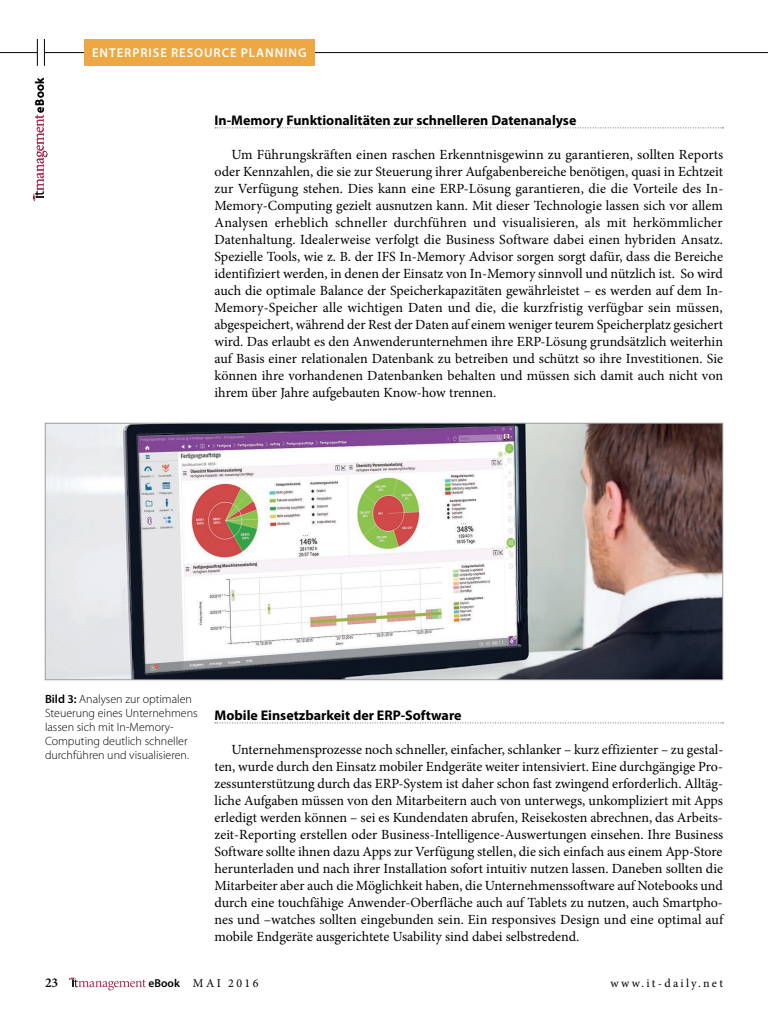
<style>
.page{position:relative;width:768px;height:1024px;background:#fff}
.page>*{position:absolute;margin:0;border:0;box-sizing:border-box;transform-origin:0 0}
.t1{font:14px/17px "Minion Pro";color:#000;text-align:justify}
.t2{font:700 14px "Myriad Pro";color:#000}
.t3{font:600 13.5px "Minion Pro";color:#000}
.t4{font:600 12.8px "Myriad Pro";letter-spacing:.07em;color:#fff}
.t5{font:600 12.1px "Myriad Pro";letter-spacing:.05em;color:#000}
.t6{font:300 12px/14px "Myriad Pro";color:#000}
.t7{font:12px "Minion Pro";letter-spacing:.195em;color:#000}
.s1{font-weight:600}
.s2{font-family:"Myriad Pro";font-weight:600;font-size:11.5px}
</style>
<div class="page">
<svg style="left:69px;top:978px;width:77px;height:12px"></svg>
<hr style="left:0;top:52px;width:37px;height:1px;background:#000">
<svg style="left:37px;top:39px;width:1px;height:27px"></svg>
<svg style="left:44px;top:39px;width:1px;height:27px"></svg>
<hr style="left:44px;top:52px;width:724px;height:1px;background:#000">
<div style="left:84px;top:39px;width:231px;height:27px;background:#eda743"></div>
<svg style="left:33px;top:115px;width:14px;height:86px"></svg>
<svg style="left:215px;top:127px;width:508px;height:1px"></svg>
<svg style="left:215px;top:722px;width:508px;height:1px"></svg>
<img style="left:47px;top:425px;width:674px;height:253px">
<div style="left:45px;top:423px;width:678px;height:257px;border:1px solid #9c9c9d"></div>
<p class="t5" style="left:32px;top:113px;width:37px;rotate:-90deg">eBook</p>
<p class="t4" style="left:92px;top:45px;width:216px">ENTERPRISE RESOURCE PLANNING</p>
<p class="t2" style="left:214px;top:111px;width:363px">In-Memory Funktionalitäten zur schnelleren Datenanalyse</p>
<p class="t1" style="left:214px;top:146px;width:510px;text-indent:17px">Um Führungskräften einen raschen Erkenntnisgewinn zu garantieren, sollten Reports oder Kennzahlen, die sie zur Steuerung ihrer Aufgabenbereiche benötigen, quasi in Echtzeit zur Verfügung stehen. Dies kann eine ERP-Lösung garantieren, die die Vorteile des In-Memory-Computing gezielt ausnutzen kann. Mit dieser Technologie lassen sich vor allem Analysen erheblich schneller durchführen und visualisieren, als mit herkömmlicher Datenhaltung. Idealerweise verfolgt die Business Software dabei einen hybriden Ansatz.<br>Spezielle Tools, wie z. B. der IFS In-Memory Advisor sorgen sorgt dafür, dass die Bereiche identifiziert werden, in denen der Einsatz von In-Memory sinnvoll und nützlich ist. So wird auch die optimale Balance der Speicherkapazitäten gewährleistet – es werden auf dem In-Memory-Speicher alle wichtigen Daten und die, die kurzfristig verfügbar sein müssen, abgespeichert, während der Rest der Daten auf einem weniger teurem Speicherplatz gesichert wird. Das erlaubt es den Anwenderunternehmen ihre ERP-Lösung grundsätzlich weiterhin auf Basis einer relationalen Datenbank zu betreiben und schützt so ihre Investitionen. Sie können ihre vorhandenen Datenbanken behalten und müssen sich damit auch nicht von ihrem über Jahre aufgebauten Know-how trennen.</p>
<p class="t6" style="left:45px;top:692px;width:154px"><span class="s1">Bild 3:</span> Analysen zur optimalen<br>Steuerung eines Unternehmens lassen sich mit In-Memory-<br>Computing deutlich schneller durchführen und visualisieren.</p>
<p class="t2" style="left:214px;top:706px;width:249px">Mobile Einsetzbarkeit der ERP-Software</p>
<p class="t1" style="left:214px;top:741px;width:510px;text-indent:17px">Unternehmensprozesse noch schneller, einfacher, schlanker – kurz effizienter – zu gestal&shy;ten, wurde durch den Einsatz mobiler Endgeräte weiter intensiviert. Eine durchgängige Pro&shy;zessunterstützung durch das ERP-System ist daher schon fast zwingend erforderlich. Alltäg&shy;liche Aufgaben müssen von den Mitarbeitern auch von unterwegs, unkompliziert mit Apps erledigt werden können – sei es Kundendaten abrufen, Reisekosten abrechnen, das Arbeits&shy;zeit-Reporting erstellen oder Business-Intelligence-Auswertungen einsehen. Ihre Business Software sollte ihnen dazu Apps zur Verfügung stellen, die sich einfach aus einem App-Store herunterladen und nach ihrer Installation sofort intuitiv nutzen lassen. Daneben sollten die Mitarbeiter aber auch die Möglichkeit haben, die Unternehmenssoftware auf Notebooks und durch eine touchfähige Anwender-Oberfläche auch auf Tablets zu nutzen, auch Smartpho&shy;nes und –watches sollten eingebunden sein. Ein responsives Design und eine optimal auf mobile Endgeräte ausgerichtete Usability sind dabei selbstredend.</p>
<p class="t3" style="left:45px;top:973px;width:15px">23</p>
<p class="t7" style="left:148px;top:975px;width:112px"><span class="s2">eBook</span> MAI 2016</p>
<p class="t7" style="left:611px;top:975px;width:114px">www.it-daily.net</p>
</div>
